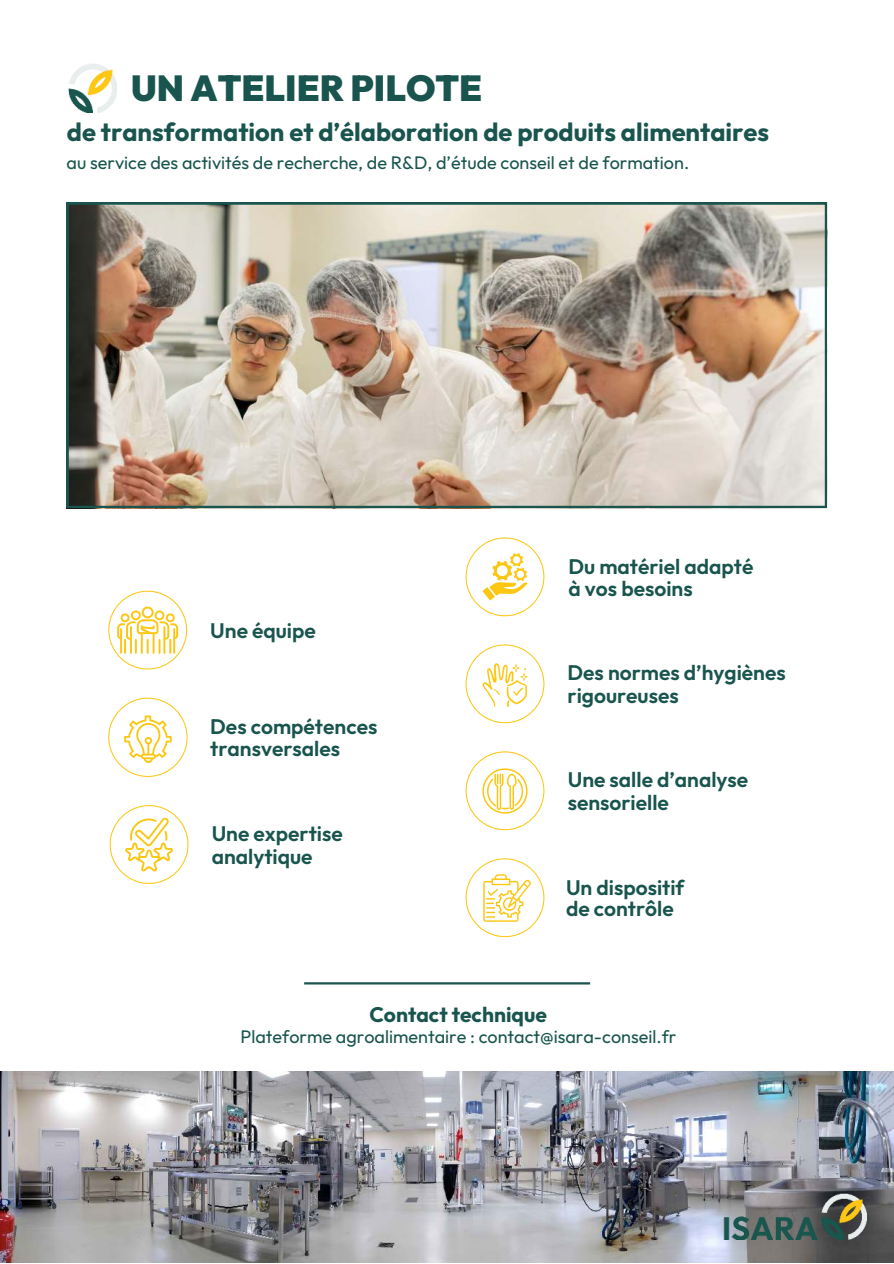
<style>
.page{position:relative;width:894px;height:1264px;background:#fff}
.page>*{position:absolute;margin:0;border:0;box-sizing:border-box;transform-origin:0 0}
.t1{font:900 36px "Outfit";color:#19554e}
.t2{font:700 25.5px "Outfit";color:#19554e}
.t3{font:600 21px/22.5px "Outfit";color:#19554e}
.t4{font:700 21px "Outfit";color:#19554e}
.t5{font:18px "Outfit";color:#19554e}
</style>
<div class="page">
<img style="left:67px;top:202px;width:759px;height:305px">
<svg style="left:108px;top:590px;width:79px;height:79px"></svg>
<svg style="left:108px;top:697px;width:79px;height:79px"></svg>
<svg style="left:110px;top:805px;width:78px;height:78px"></svg>
<svg style="left:465px;top:537px;width:79px;height:79px"></svg>
<svg style="left:465px;top:858px;width:79px;height:79px"></svg>
<svg style="left:465px;top:644px;width:79px;height:79px"></svg>
<svg style="left:465px;top:751px;width:79px;height:79px"></svg>
<img style="left:68px;top:64px;width:49px;height:48px">
<img style="left:0;top:1071px;width:893px;height:191px">
<hr style="left:304px;top:982px;width:286px;height:2px;background:#19554e">
<img style="left:723px;top:1193px;width:143px;height:46px">
<h1 class="t1" style="left:131px;top:64px;width:352px">UN ATELIER PILOTE</h1>
<p class="t2" style="left:67px;top:115px;width:703px">de transformation et d’élaboration de produits alimentaires</p>
<p class="t5" style="left:67px;top:151px;width:624px">au service des activités de recherche, de R&amp;D, d’étude conseil et de formation.</p>
<p class="t3" style="left:210px;top:620px;width:107px">Une équipe</p>
<p class="t3" style="left:210px;top:716px;width:168px">Des compétences transversales</p>
<p class="t3" style="left:212px;top:823px;width:133px">Une expertise analytique</p>
<p class="t3" style="left:568px;top:555px;width:186px">Du matériel adapté à vos besoins</p>
<p class="t3" style="left:567px;top:662px;width:220px">Des normes d’hygiènes rigoureuses</p>
<p class="t3" style="left:567px;top:769px;width:182px">Une salle d’analyse sensorielle</p>
<p class="t3" style="left:566px;top:877px;width:120px;line-height:21.3px">Un dispositif de contrôle</p>
<p class="t4" style="left:369px;top:1000px;width:179px">Contact technique</p>
<p class="t5" style="left:240px;top:1024px;width:437px">Plateforme agroalimentaire : contact@isara-conseil.fr</p>
</div>
